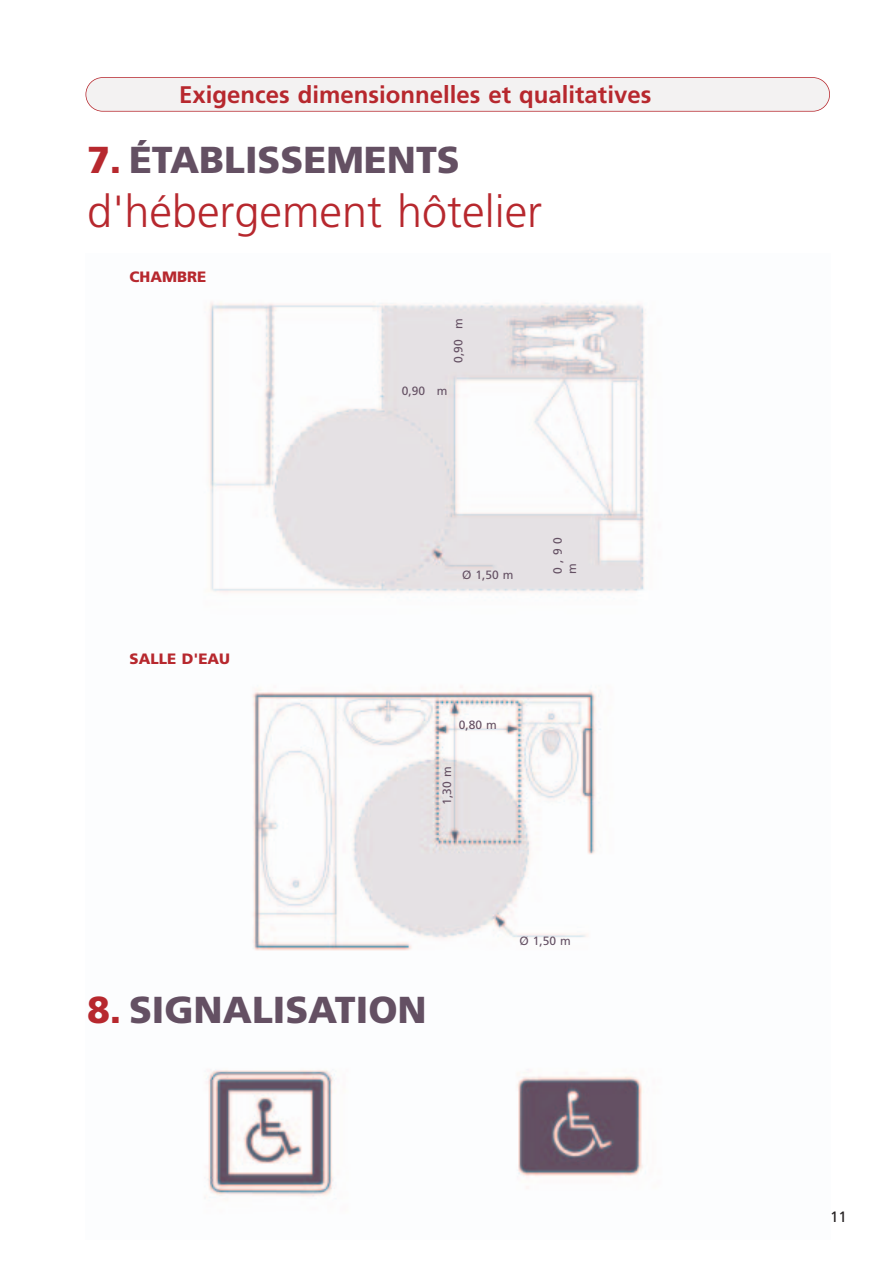
<style>
.page{position:relative;width:893px;height:1262px;background:#fff}
.page>*{position:absolute;margin:0;border:0;box-sizing:border-box;transform-origin:0 0}
.t1{font:300 45px "Frutiger";color:#b7282e}
.t2{font:900 37.5px "Frutiger";color:#645063}
.t3{font:700 24px "Frutiger";color:#b7282e}
.t4{font:900 15px "Frutiger";color:#b7282e}
.t5{font:15px "Frutiger";color:#231f20}
.t6{font:12px/14.4px "Frutiger";color:#645063}
.s1{color:#b7282e}
</style>
<div class="page">
<div style="left:86px;top:78px;width:743px;height:33px;background:#f3f2f2;border-radius:17px"></div>
<div style="left:85px;top:77px;width:745px;height:35px;border:2px solid #b7282e;border-radius:17px"></div>
<img style="left:206px;top:302px;width:440px;height:897px">
<p class="t3" style="left:179px;top:85px;width:474px">Exigences dimensionnelles et qualitatives</p>
<h2 class="t2" style="left:87px;top:145px;width:374px"><span class="s1">7.</span> ÉTABLISSEMENTS</h2>
<h1 class="t1" style="left:87px;top:193px;width:456px">d'hébergement hôtelier</h1>
<p class="t4" style="left:129px;top:271px;width:78px">CHAMBRE</p>
<p class="t6" style="left:452px;top:363px;width:46px;rotate:-90deg">0,90 m</p>
<p class="t4" style="left:129px;top:653px;width:102px">SALLE D'EAU</p>
<p class="t6" style="left:402px;top:384px;width:47px">0,90 m</p>
<p class="t6" style="left:462px;top:568px;width:53px">Ø 1,50 m</p>
<p class="t6" style="left:551px;top:574px;width:38px;rotate:-90deg">0,90 m</p>
<p class="t6" style="left:459px;top:718px;width:40px">0,80 m</p>
<p class="t6" style="left:441px;top:804px;width:40px;rotate:-90deg">1,30 m</p>
<p class="t6" style="left:519px;top:934px;width:53px">Ø 1,50 m</p>
<h2 class="t2" style="left:87px;top:995px;width:341px"><span class="s1">8.</span> SIGNALISATION</h2>
<p class="t5" style="left:830px;top:1210px;width:18px">11</p>
</div>
